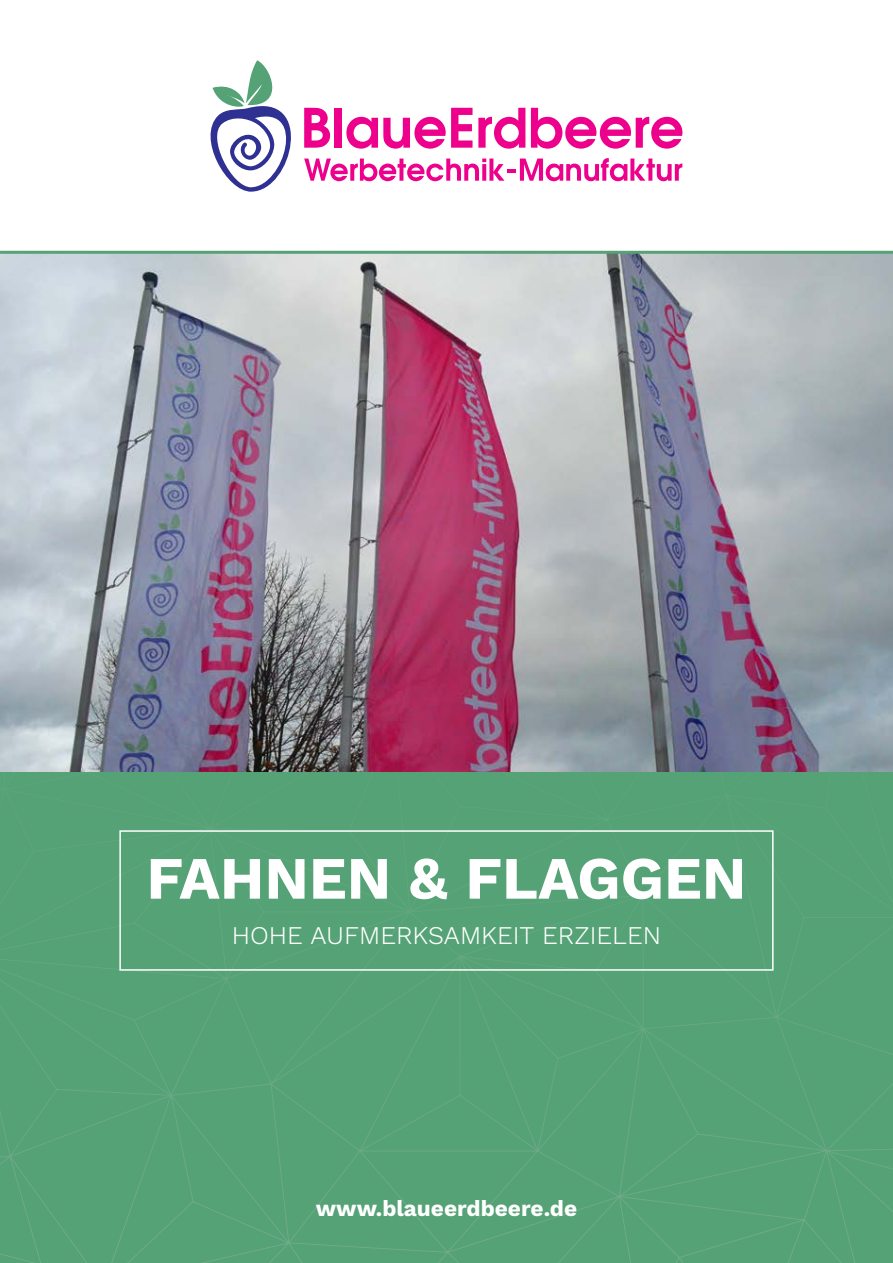
<style>
.page{position:relative;width:893px;height:1263px;background:#fff}
.page>*{position:absolute;margin:0;border:0;box-sizing:border-box;transform-origin:0 0}
.t1{font:700 60px "Work Sans";color:#fff}
.t2{font:300 25.5px "Work Sans";color:#fff}
.t3{font:700 22.5px "Work Sans";color:#fff}
</style>
<div class="page">
<div style="left:0;top:772px;width:893px;height:491px;background:#54a275"></div>
<img style="left:0;top:254px;width:893px;height:518px">
<hr style="left:0;top:251px;width:893px;height:3px;background:#54a275">
<svg style="left:210px;top:60px;width:472px;height:132px"></svg>
<div style="left:119px;top:830px;width:655px;height:141px;border:2px solid #fff"></div>
<h1 class="t1" style="left:146px;top:843px;width:601px">Fahnen &amp; Flaggen</h1>
<p class="t2" style="left:232px;top:920px;width:431px">HOH E AUFMERKSAMKEIT ERZIELEN</p>
<p class="t3" style="left:316px;top:1195px;width:263px">www.blaueerdbeere.de</p>
</div>
